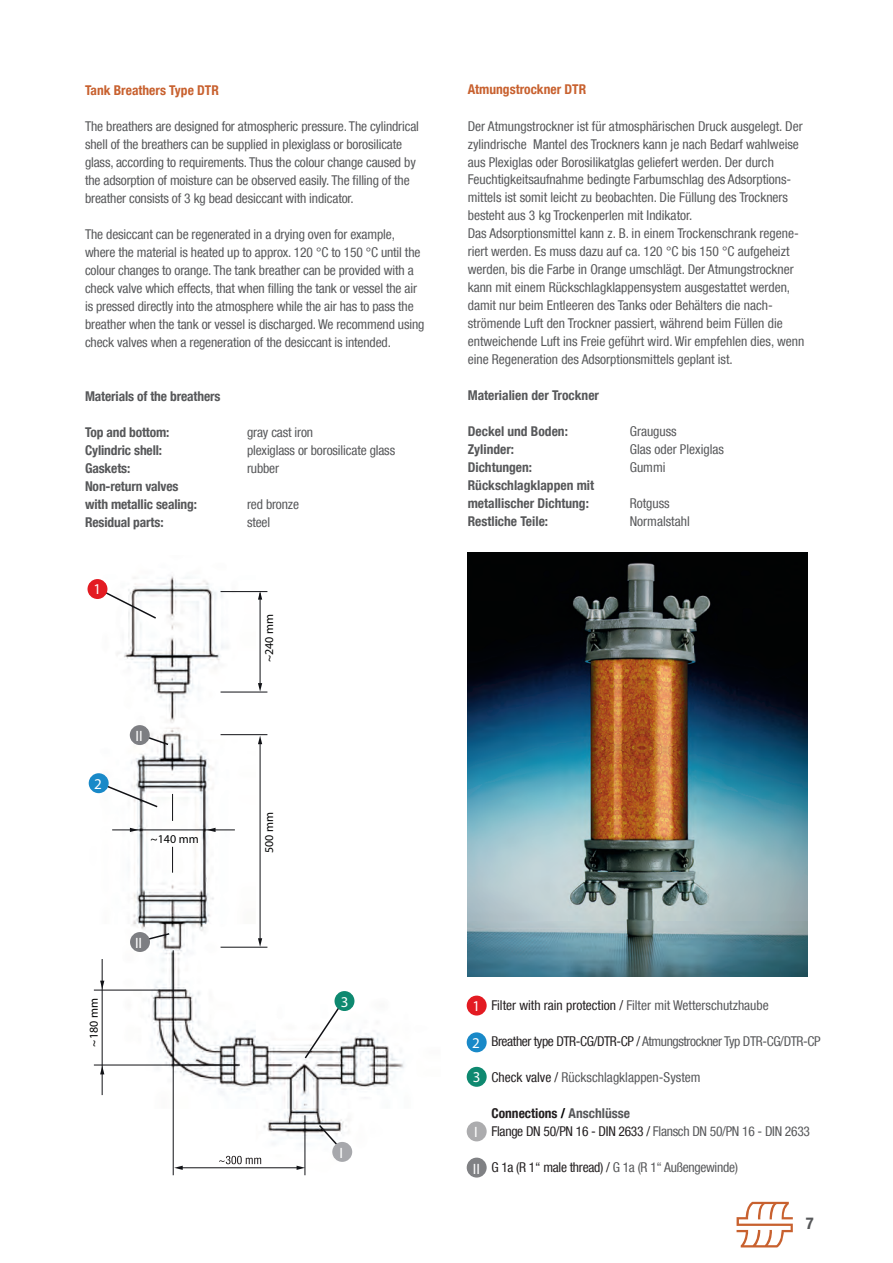
<style>
.page{position:relative;width:893px;height:1263px;background:#fff}
.page>*{position:absolute;margin:0;border:0;box-sizing:border-box;transform-origin:0 0}
.t1{font:700 condensed 16.5px "Helvetica Neue LT Com";color:#57585a}
.t2{font:15px "Myriad Pro";color:#fff}
.t3{font:condensed 13.5px/18px "Helvetica Neue LT Com";color:#57585a}
.t4{font:700 condensed 13.5px/18px "Helvetica Neue LT Com";color:#57585a}
.t5{font:condensed 13.5px/18px "Helvetica Neue LT Com";letter-spacing:-.02em;color:#231f20}
.t6{font:condensed 13.5px "Helvetica Neue LT Com";letter-spacing:-.03em;color:#57585a}
.t7{font:condensed 13.5px "Helvetica Neue LT Com";letter-spacing:-.02em;color:#57585a}
.t8{font:700 condensed 13.5px "Helvetica Neue LT Com";color:#c8612f}
.t9{font:12px "Myriad Pro";color:#020303}
.s1{color:#231f20}
.s2{font-weight:700}
.s3{font-weight:700;color:#000}
.s4{font-weight:700;color:#57585a}
.s5{color:#57585a}
</style>
<div class="page">
<img style="left:87px;top:576px;width:317px;height:600px">
<svg style="left:737px;top:1202px;width:56px;height:45px"></svg>
<div style="left:467px;top:995px;width:20px;height:20px;background:#e31b22;border-radius:50%"></div>
<div style="left:467px;top:1032px;width:20px;height:20px;background:#1989c8;border-radius:50%"></div>
<div style="left:467px;top:1067px;width:20px;height:20px;background:#0e8970;border-radius:50%"></div>
<div style="left:467px;top:1157px;width:20px;height:20px;background:#808184;border-radius:50%"></div>
<div style="left:467px;top:1121px;width:20px;height:20px;background:#acacae;border-radius:50%"></div>
<svg style="left:317px;top:1123px;width:22px;height:24px"></svg>
<svg style="left:105px;top:784px;width:54px;height:25px"></svg>
<svg style="left:102px;top:590px;width:56px;height:30px"></svg>
<div style="left:88px;top:579px;width:19px;height:20px;background:#e31b22;border-radius:50%"></div>
<svg style="left:303px;top:1004px;width:39px;height:56px"></svg>
<div style="left:335px;top:991px;width:19px;height:20px;background:#0e8970;border-radius:50%"></div>
<svg style="left:144px;top:735px;width:26px;height:11px"></svg>
<svg style="left:145px;top:932px;width:26px;height:9px"></svg>
<div style="left:130px;top:725px;width:20px;height:20px;background:#7d7e82;border-radius:50%"></div>
<div style="left:89px;top:773px;width:20px;height:20px;background:#1989c8;border-radius:50%"></div>
<div style="left:130px;top:932px;width:20px;height:20px;background:#7d7e82;border-radius:50%"></div>
<div style="left:332px;top:1142px;width:20px;height:20px;background:#a7a8ac;border-radius:50%"></div>
<svg style="left:258px;top:736px;width:4px;height:8px"></svg>
<hr style="left:221px;top:734px;width:46px;height:1px;background:#111216">
<svg style="left:258px;top:938px;width:4px;height:9px"></svg>
<hr style="left:221px;top:947px;width:46px;height:1px;background:#111216">
<svg style="left:258px;top:683px;width:4px;height:9px"></svg>
<hr style="left:221px;top:692px;width:46px;height:1px;background:#111216">
<hr style="left:260px;top:743px;width:1px;height:198px;background:#111216">
<svg style="left:258px;top:592px;width:4px;height:8px"></svg>
<hr style="left:221px;top:591px;width:46px;height:1px;background:#111216">
<hr style="left:260px;top:593px;width:1px;height:91px;background:#111216">
<svg style="left:174px;top:1166px;width:9px;height:4px"></svg>
<hr style="left:173px;top:950px;width:1px;height:225px;background:#111216">
<svg style="left:297px;top:1166px;width:8px;height:4px"></svg>
<hr style="left:305px;top:1115px;width:1px;height:60px;background:#111216">
<hr style="left:180px;top:1167px;width:117px;height:1px;background:#111216">
<svg style="left:100px;top:981px;width:4px;height:8px"></svg>
<hr style="left:94px;top:1065px;width:146px;height:1px;background:#111216">
<svg style="left:100px;top:1066px;width:4px;height:8px"></svg>
<hr style="left:94px;top:990px;width:92px;height:1px;background:#111216">
<hr style="left:102px;top:959px;width:1px;height:136px;background:#111216">
<svg style="left:207px;top:828px;width:9px;height:4px"></svg>
<svg style="left:130px;top:828px;width:8px;height:4px"></svg>
<hr style="left:112px;top:829px;width:123px;height:1px;background:#111216">
<svg style="left:172px;top:794px;width:1px;height:27px"></svg>
<svg style="left:172px;top:847px;width:1px;height:26px"></svg>
<img style="left:467px;top:552px;width:341px;height:424px">
<svg style="left:219px;top:1156px;width:42px;height:8px"></svg>
<p class="t8" style="left:85px;top:82px;width:135px">Tank Breathers Type DTR</p>
<p class="t3" style="left:85px;top:117px;width:335px">The breathers are designed for atmospheric pressure. The cylindrical shell of the breathers can be supplied in plexiglass or borosilicate glass, according to requirements. Thus the colour change caused by the adsorption of moisture can be observed easily. The filling of the breather consists of 3 kg bead desiccant with indicator.</p>
<p class="t3" style="left:85px;top:225px;width:341px">The desiccant can be regenerated in a drying oven for example, where the material is heated up to approx. 120 °C to 150 °C until the colour changes to orange. The tank breather can be provided with a check valve which effects, that when filling the tank or vessel the air is pressed directly into the atmosphere while the air has to pass the breather when the tank or vessel is discharged. We recommend using check valves when a regeneration of the desiccant is intended.</p>
<p class="t4" style="left:85px;top:387px;width:137px">Materials of the breathers</p>
<p class="t4" style="left:85px;top:423px;width:86px">Top and bottom:</p>
<p class="t3" style="left:247px;top:423px;width:68px">gray cast iron</p>
<p class="t4" style="left:85px;top:441px;width:79px">Cylindric shell:</p>
<p class="t3" style="left:247px;top:441px;width:150px">plexiglass or borosilicate glass</p>
<p class="t4" style="left:85px;top:459px;width:47px">Gaskets:</p>
<p class="t3" style="left:247px;top:459px;width:34px">rubber</p>
<p class="t4" style="left:85px;top:477px;width:114px">Non-return valves with metallic sealing:</p>
<p class="t3" style="left:247px;top:495px;width:54px">red bronze</p>
<p class="t4" style="left:85px;top:513px;width:80px">Residual parts:</p>
<p class="t3" style="left:247px;top:513px;width:25px">steel</p>
<p class="t2" style="left:93px;top:580px;width:9px">1</p>
<p class="t2" style="left:94px;top:774px;width:9px">2</p>
<p class="t2" style="left:135px;top:726px;width:9px">II</p>
<p class="t9" style="left:151px;top:832px;width:50px">~140 mm</p>
<p class="t9" style="left:87px;top:1046px;width:50px;rotate:-90deg">~180 mm</p>
<p class="t2" style="left:135px;top:933px;width:9px">II</p>
<p class="t9" style="left:262px;top:662px;width:50px;rotate:-90deg">~240 mm</p>
<p class="t9" style="left:262px;top:853px;width:43px;rotate:-90deg">500 mm</p>
<p class="t2" style="left:341px;top:992px;width:9px">3</p>
<p class="t2" style="left:340px;top:1143px;width:5px">I</p>
<p class="t8" style="left:468px;top:82px;width:120px">Atmungstrockner DTR</p>
<p class="t3" style="left:468px;top:117px;width:338px">Der Atmungstrockner ist für atmosphärischen Druck ausgelegt. Der zylindrische Mantel des Trockners kann je nach Bedarf wahlweise aus Plexiglas oder Borosilikatglas geliefert werden. Der durch Feuchtigkeitsaufnahme bedingte Farbumschlag des Adsorptions&shy;mittels ist somit leicht zu beobachten. Die Füllung des Trockners besteht aus 3 kg Trockenperlen mit Indikator.<br>Das Adsorptionsmittel kann z. B. in einem Trockenschrank regene&shy;riert werden. Es muss dazu auf ca. 120 °C bis 150 °C aufgeheizt werden, bis die Farbe in Orange umschlägt. Der Atmungstrockner kann mit einem Rückschlagklappensystem ausgestattet werden, damit nur beim Entleeren des Tanks oder Behälters die nach&shy;strömende Luft den Trockner passiert, während beim Füllen die entweichende Luft ins Freie geführt wird. Wir empfehlen dies, wenn eine Regeneration des Adsorptionsmittels geplant ist.</p>
<p class="t4" style="left:468px;top:387px;width:133px">Materialien der Trockner</p>
<p class="t4" style="left:468px;top:423px;width:102px">Deckel und Boden:</p>
<p class="t3" style="left:630px;top:423px;width:48px">Grauguss</p>
<p class="t4" style="left:468px;top:441px;width:48px">Zylinder:</p>
<p class="t3" style="left:630px;top:441px;width:96px">Glas oder Plexiglas</p>
<p class="t4" style="left:468px;top:459px;width:66px">Dichtungen:</p>
<p class="t3" style="left:630px;top:459px;width:37px">Gummi</p>
<p class="t4" style="left:468px;top:477px;width:128px">Rückschlagklappen mit metallischer Dichtung:</p>
<p class="t3" style="left:630px;top:494px;width:41px">Rotguss</p>
<p class="t4" style="left:468px;top:513px;width:82px">Restliche Teile:</p>
<p class="t3" style="left:630px;top:512px;width:61px">Normalstahl</p>
<p class="t2" style="left:473px;top:997px;width:9px">1</p>
<p class="t2" style="left:472px;top:1033px;width:9px">2</p>
<p class="t2" style="left:473px;top:1068px;width:9px">3</p>
<p class="t2" style="left:474px;top:1123px;width:5px">I</p>
<p class="t2" style="left:473px;top:1159px;width:9px">II</p>
<p class="t3" style="left:491px;top:996px;width:279px"><span class="s1">Filter with rain protection /</span> Filter mit Wetterschutzhaube</p>
<p class="t6" style="left:491px;top:1033px;width:331px"><span class="s1">Breather type DTR-CG/DTR-CP /</span> Atmungstrockner Typ DTR-CG/DTR-CP</p>
<p class="t3" style="left:491px;top:1068px;width:211px"><span class="s1">Check valve /</span> Rückschlagklappen-System</p>
<p class="t5" style="left:491px;top:1104px;width:320px"><span class="s2">Connections</span> <span class="s3">/</span> <span class="s4">Anschlüsse<br></span>Flange DN 50/PN 16 - DIN 2633 / <span class="s5">Flansch DN 50/PN 16 - DIN 2633</span></p>
<p class="t7" style="left:491px;top:1159px;width:248px"><span class="s1">G 1a (R 1“ male thread) /</span> G 1a (R 1“ Außengewinde)</p>
<p class="t1" style="left:806px;top:1213px;width:9px">7</p>
</div>
